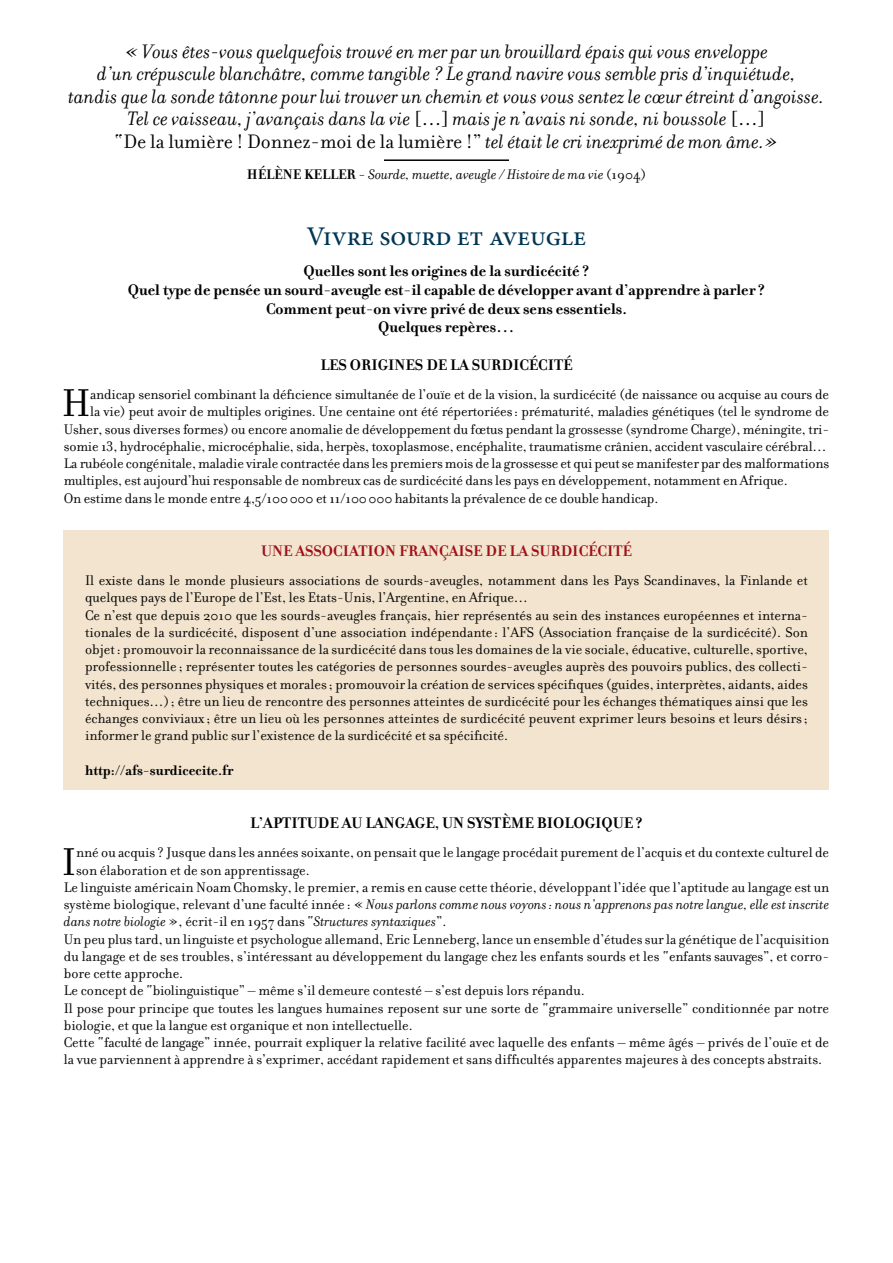
<style>
.page{position:relative;width:893px;height:1263px;background:#fff}
.page>*{position:absolute;margin:0;border:0;box-sizing:border-box;transform-origin:0 0}
.t1{font:41.7px "Filosofia";color:#000}
.t2{font:500 27px "Minion Pro";letter-spacing:-.01em;color:#003755}
.t3{font:italic 21px/22.5px "Filosofia";color:#000;text-align:center}
.t4{font:700 16.5px/18.8px "Filosofia";color:#000;text-align:center}
.t5{font:700 16.5px "Filosofia";letter-spacing:.135em;color:#000}
.t6{font:700 16.5px "Filosofia";color:#9e1019}
.t7{font:15px/17.2px "Filosofia";color:#000}
.t8{font:italic 15px "Filosofia";color:#000}
.t9{font:700 15px "Filosofia";color:#000}
.s1{font-style:normal}
.s2{font-weight:700;font-style:normal}
</style>
<div class="page">
<div style="left:64px;top:530px;width:765px;height:260px;background:#f2e4ce"></div>
<hr style="left:384px;top:159px;width:125px;height:2px;background:#000">
<p class="t3" style="left:68px;top:41px;width:758px">« Vous êtes-vous quelquefois trouvé en mer par un brouillard épais qui vous enveloppe<br>d’un crépuscule blanchâtre, comme tangible ? Le grand navire vous semble pris d’inquiétude,<br>tandis que la sonde tâtonne pour lui trouver un chemin et vous vous sentez le cœur étreint d’angoisse.<br>Tel ce vaisseau, j’avançais dans la vie <span class="s1">[…]</span> mais je n’avais ni sonde, ni boussole <span class="s1">[…]<br>“De la lumière ! Donnez-moi de la lumière !”</span> tel était le cri inexprimé de mon âme.»</p>
<p class="t8" style="left:247px;top:166px;width:401px"><span class="s2">Hélène Keller -</span> Sourde, muette, aveugle / Histoire de ma vie <span class="s1">(1904)</span></p>
<h2 class="t2" style="left:307px;top:218px;width:281px">Vivre sourd et aveugle</h2>
<p class="t4" style="left:128px;top:262px;width:639px">Quelles sont les origines de la surdicécité ?<br>Quel type de pensée un sourd-aveugle est-il capable de développer avant d’apprendre à parler ?<br>Comment peut-on vivre privé de deux sens essentiels.<br>Quelques repères…</p>
<p class="t5" style="left:320px;top:355px;width:254px">Les origines de la surdicécité</p>
<h1 class="t1" style="left:62px;top:380px;width:30px">H</h1>
<p class="t7" style="left:90px;top:386px;width:740px">andicap sensoriel combinant la déficience simultanée de l’ouïe et de la vision, la surdicécité (de naissance ou acquise au cours de</p>
<p class="t7" style="left:90px;top:403px;width:740px">la vie) peut avoir de multiples origines. Une centaine ont été répertoriées: prématurité, maladies génétiques (tel le syndrome de</p>
<p class="t7" style="left:64px;top:421px;width:767px">Usher, sous diverses formes) ou encore anomalie de développement du fœtus pendant la grossesse (syndrome Charge), méningite, tri-</p>
<p class="t7" style="left:64px;top:438px;width:764px">somie 13, hydrocéphalie, microcéphalie, sida, herpès, toxoplasmose, encéphalite, traumatisme crânien, accident vasculaire cérébral…</p>
<p class="t7" style="left:64px;top:455px;width:767px">La rubéole congénitale, maladie virale contractée dans les premiers mois de la grossesse et qui peut se manifester par des malformations</p>
<p class="t7" style="left:64px;top:472px;width:725px">multiples, est aujourd’hui responsable de nombreux cas de surdicécité dans les pays en développement, notamment en Afrique.</p>
<p class="t7" style="left:64px;top:490px;width:596px">On estime dans le monde entre 4,5/100000 et 11/100000 habitants la prévalence de ce double handicap.</p>
<p class="t6" style="left:261px;top:541px;width:372px">Une association française de la surdicécité</p>
<p class="t7" style="left:85px;top:572px;width:724px">Il existe dans le monde plusieurs associations de sourds-aveugles, notamment dans les Pays Scandinaves, la Finlande et quelques pays de l’Europe de l’Est, les Etats-Unis, l’Argentine, en Afrique…<br>Ce n’est que depuis 2010 que les sourds-aveugles français, hier représentés au sein des instances européennes et interna&shy;tionales de la surdicécité, disposent d’une association indépendante : l’AFS (Association française de la surdicécité). Son objet: promouvoir la reconnaissance de la surdicécité dans tous les domaines de la vie sociale, éducative, culturelle, sportive, professionnelle ; représenter toutes les catégories de personnes sourdes-aveugles auprès des pouvoirs publics, des collecti&shy;vités, des personnes physiques et morales; promouvoir la création de services spécifiques (guides, interprètes, aidants, aides techniques…); être un lieu de rencontre des personnes atteintes de surdicécité pour les échanges thématiques ainsi que les échanges conviviaux ; être un lieu où les personnes atteintes de surdicécité peuvent exprimer leurs besoins et leurs désirs; informer le grand public sur l’existence de la surdicécité et sa spécificité.</p>
<p class="t9" style="left:85px;top:761px;width:150px">http://afs-surdicecite.fr</p>
<p class="t5" style="left:250px;top:813px;width:346px">L’aptitude au langage, un système biologiqu</p>
<p class="t4" style="left:624px;top:814px;width:21px">e?</p>
<h1 class="t1" style="left:62px;top:839px;width:16px">I</h1>
<p class="t7" style="left:76px;top:844px;width:755px">nné ou acquis ? Jusque dans les années soixante, on pensait que le langage procédait purement de l’acquis et du contexte culturel de</p>
<p class="t7" style="left:76px;top:862px;width:235px">son élaboration et de son apprentissage.</p>
<p class="t7" style="left:64px;top:879px;width:767px">Le linguiste américain Noam Chomsky, le premier, a remis en cause cette théorie, développant l’idée que l’aptitude au langage est un</p>
<p class="t8" style="left:64px;top:896px;width:767px"><span class="s1">système biologique, relevant d’une faculté innée : «</span> Nous parlons comme nous voyons: nous n’apprenons pas notre langue, elle est inscrite</p>
<p class="t8" style="left:64px;top:914px;width:384px">dans notre biologie <span class="s1">», écrit-il en 1957 dans “</span>Structures syntaxiques<span class="s1">”.</span></p>
<p class="t7" style="left:64px;top:931px;width:767px">Un peu plus tard, un linguiste et psychologue allemand, Eric Lenneberg, lance un ensemble d’études sur la génétique de l’acquisition</p>
<p class="t7" style="left:64px;top:948px;width:767px">du langage et de ses troubles, s’intéressant au développement du langage chez les enfants sourds et les “enfants sauvages”, et corro-</p>
<p class="t7" style="left:64px;top:965px;width:121px">bore cette approche.</p>
<p class="t7" style="left:64px;top:982px;width:522px">Le concept de “biolinguistique” – même s’il demeure contesté – s’est depuis lors répandu.</p>
<p class="t7" style="left:64px;top:1000px;width:767px">Il pose pour principe que toutes les langues humaines reposent sur une sorte de “grammaire universelle” conditionnée par notre</p>
<p class="t7" style="left:64px;top:1017px;width:350px">biologie, et que la langue est organique et non intellectuelle.</p>
<p class="t7" style="left:64px;top:1034px;width:767px">Cette “faculté de langage” innée, pourrait expliquer la relative facilité avec laquelle des enfants – même âgés – privés de l’ouïe et de</p>
<p class="t7" style="left:64px;top:1051px;width:760px">la vue parviennent à apprendre à s’exprimer, accédant rapidement et sans difficultés apparentes majeures à des concepts abstraits.</p>
</div>
